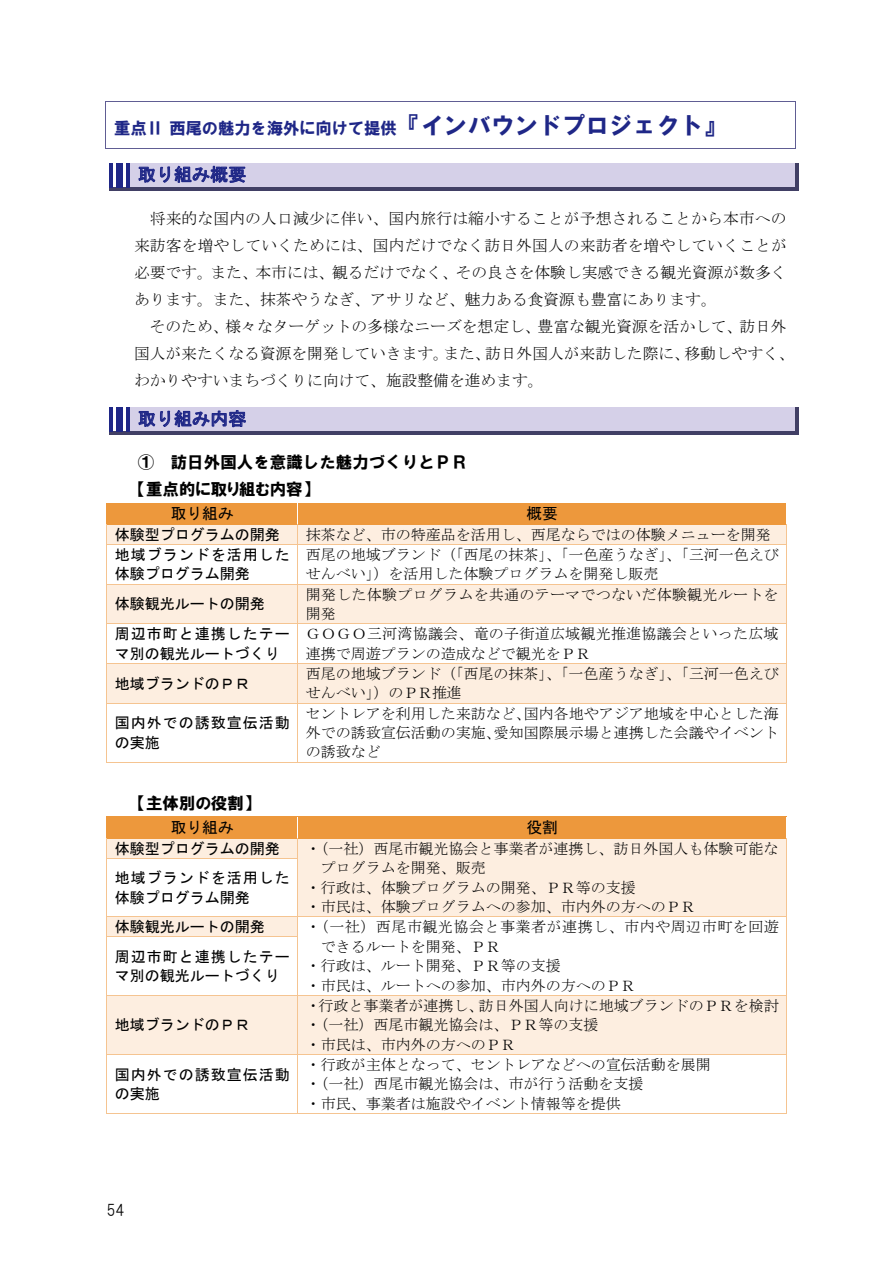
<style>
.page{position:relative;width:893px;height:1263px;background:#fff}
.page>*{position:absolute;margin:0;border:0;box-sizing:border-box;transform-origin:0 0}
.t1{font:18px "MS Gothic";letter-spacing:.005em;color:#1f2787}
.t2{font:16.5px "HGS Soei Kakugothic UB";letter-spacing:-.01em;color:#1f2787}
.t3{font:16.5px "HGP Soei Kakugothic UB";color:#000}
.t4{font:16.5px "HGS Soei Kakugothic UB";color:#000}
.t5{font:15.75px/27px "MS Mincho";color:#000;text-align:justify}
.t6{font:15.75px "MS Gothic";color:#000}
.t7{font:15.75px "HGS Gothic M";color:#000}
.t8{font:15px/19.5px "MS Mincho";color:#000}
.t9{font:15px "MS Gothic";color:#000}
.t10{font:15px/19.5px "MS Gothic";letter-spacing:.03em;color:#000}
.t11{font:15px/19.5px "MS Gothic";letter-spacing:.06em;color:#000}
.t12{font:15px "MS Mincho";letter-spacing:.03em;color:#000}
.t13{font:15px/19.5px "MS Gothic";letter-spacing:.065em;color:#000}
.s1{font-size:24px}
</style>
<div class="page">
<hr style="left:105px;top:102px;width:691px;height:1px;background:#605d93">
<hr style="left:105px;top:148px;width:691px;height:1px;background:#605d93">
<hr style="left:105px;top:102px;width:1px;height:46px;background:#605d93">
<hr style="left:795px;top:102px;width:1px;height:46px;background:#605d93">
<div style="left:130px;top:163px;width:665px;height:24px;background:#d5d0e8"></div>
<svg style="left:138px;top:166px;width:108px;height:17px"></svg>
<hr style="left:110px;top:187px;width:688px;height:4px;background:#413f65">
<hr style="left:110px;top:163px;width:3px;height:24px;background:#1f2787">
<div style="left:116px;top:163px;width:7px;height:24px;background:#1f2787"></div>
<hr style="left:126px;top:163px;width:4px;height:24px;background:#1f2787">
<hr style="left:795px;top:163px;width:3px;height:24px;background:#413f65">
<div style="left:130px;top:407px;width:665px;height:25px;background:#d5d0e8"></div>
<svg style="left:138px;top:410px;width:108px;height:18px"></svg>
<hr style="left:110px;top:432px;width:688px;height:3px;background:#413f65">
<hr style="left:110px;top:407px;width:3px;height:25px;background:#1f2787">
<div style="left:116px;top:407px;width:7px;height:25px;background:#1f2787"></div>
<hr style="left:126px;top:407px;width:4px;height:25px;background:#1f2787">
<hr style="left:795px;top:407px;width:3px;height:25px;background:#413f65">
<div style="left:107px;top:503px;width:190px;height:21px;background:#ed983c"></div>
<div style="left:298px;top:503px;width:488px;height:21px;background:#ed983c"></div>
<div style="left:107px;top:525px;width:190px;height:19px;background:#fdeee0"></div>
<div style="left:298px;top:525px;width:488px;height:19px;background:#fdeee0"></div>
<hr style="left:106px;top:524px;width:681px;height:1px;background:#ed983c">
<svg style="left:106px;top:503px;width:1px;height:41px"></svg>
<svg style="left:297px;top:524px;width:1px;height:20px"></svg>
<svg style="left:786px;top:524px;width:1px;height:20px"></svg>
<hr style="left:106px;top:544px;width:681px;height:1px;background:#f5c491">
<hr style="left:106px;top:545px;width:1px;height:39px;background:#f5c491">
<hr style="left:297px;top:545px;width:1px;height:39px;background:#f5c491">
<hr style="left:786px;top:545px;width:1px;height:39px;background:#f5c491">
<div style="left:107px;top:584px;width:190px;height:39px;background:#fdeee0"></div>
<div style="left:298px;top:584px;width:488px;height:39px;background:#fdeee0"></div>
<hr style="left:106px;top:584px;width:681px;height:1px;background:#f5c491">
<hr style="left:106px;top:584px;width:1px;height:39px;background:#f5c491">
<hr style="left:297px;top:584px;width:1px;height:39px;background:#f5c491">
<hr style="left:786px;top:584px;width:1px;height:39px;background:#f5c491">
<hr style="left:106px;top:623px;width:681px;height:1px;background:#f5c491">
<hr style="left:106px;top:624px;width:1px;height:39px;background:#f5c491">
<hr style="left:297px;top:624px;width:1px;height:39px;background:#f5c491">
<hr style="left:786px;top:624px;width:1px;height:39px;background:#f5c491">
<div style="left:107px;top:664px;width:190px;height:39px;background:#fdeee0"></div>
<div style="left:298px;top:664px;width:488px;height:39px;background:#fdeee0"></div>
<hr style="left:106px;top:663px;width:681px;height:1px;background:#f5c491">
<hr style="left:106px;top:664px;width:1px;height:39px;background:#f5c491">
<hr style="left:297px;top:664px;width:1px;height:39px;background:#f5c491">
<hr style="left:786px;top:664px;width:1px;height:39px;background:#f5c491">
<hr style="left:106px;top:703px;width:681px;height:1px;background:#f5c491">
<hr style="left:106px;top:703px;width:1px;height:59px;background:#f5c491">
<hr style="left:106px;top:762px;width:191px;height:1px;background:#f5c491">
<hr style="left:297px;top:703px;width:1px;height:59px;background:#f5c491">
<hr style="left:298px;top:762px;width:488px;height:1px;background:#f5c491">
<hr style="left:786px;top:703px;width:1px;height:59px;background:#f5c491">
<div style="left:107px;top:817px;width:190px;height:21px;background:#ed983c"></div>
<div style="left:298px;top:817px;width:488px;height:21px;background:#ed983c"></div>
<hr style="left:106px;top:816px;width:680px;height:1px;background:#ed983c">
<div style="left:107px;top:838px;width:190px;height:20px;background:#fdeee0"></div>
<div style="left:298px;top:838px;width:488px;height:78px;background:#fdeee0"></div>
<hr style="left:106px;top:838px;width:681px;height:1px;background:#ed983c">
<svg style="left:106px;top:817px;width:1px;height:41px"></svg>
<svg style="left:297px;top:838px;width:1px;height:20px"></svg>
<hr style="left:106px;top:858px;width:192px;height:1px;background:#f5c491">
<svg style="left:786px;top:816px;width:1px;height:43px"></svg>
<hr style="left:106px;top:859px;width:1px;height:57px;background:#f5c491">
<hr style="left:297px;top:859px;width:1px;height:57px;background:#f5c491">
<hr style="left:786px;top:859px;width:1px;height:57px;background:#f5c491">
<div style="left:107px;top:917px;width:190px;height:19px;background:#fdeee0"></div>
<hr style="left:106px;top:916px;width:681px;height:1px;background:#f5c491">
<svg style="left:106px;top:917px;width:1px;height:19px"></svg>
<svg style="left:297px;top:917px;width:1px;height:19px"></svg>
<hr style="left:106px;top:936px;width:192px;height:1px;background:#f5c491">
<svg style="left:786px;top:917px;width:1px;height:20px"></svg>
<hr style="left:106px;top:937px;width:1px;height:58px;background:#f5c491">
<hr style="left:297px;top:937px;width:1px;height:58px;background:#f5c491">
<hr style="left:786px;top:937px;width:1px;height:58px;background:#f5c491">
<div style="left:107px;top:995px;width:190px;height:59px;background:#fdeee0"></div>
<div style="left:298px;top:995px;width:488px;height:59px;background:#fdeee0"></div>
<hr style="left:106px;top:995px;width:681px;height:1px;background:#f5c491">
<hr style="left:106px;top:995px;width:1px;height:59px;background:#f5c491">
<hr style="left:297px;top:995px;width:1px;height:59px;background:#f5c491">
<hr style="left:786px;top:995px;width:1px;height:59px;background:#f5c491">
<hr style="left:106px;top:1054px;width:681px;height:1px;background:#f5c491">
<hr style="left:106px;top:1055px;width:1px;height:59px;background:#f5c491">
<hr style="left:106px;top:1113px;width:191px;height:1px;background:#f5c491">
<hr style="left:297px;top:1055px;width:1px;height:59px;background:#f5c491">
<hr style="left:298px;top:1113px;width:488px;height:1px;background:#f5c491">
<hr style="left:786px;top:1055px;width:1px;height:59px;background:#f5c491">
<p class="t2" style="left:114px;top:120px;width:615px">重点Ⅱ 西尾の魅力を海外に向けて提供<span class="s1">『インバウンドプロジェクト』</span></p>
<p class="t1" style="left:138px;top:165px;width:110px">取り組み概要</p>
<p class="t5" style="left:134px;top:204px;width:654px;text-indent:16px">将来的な国内の人口減少に伴い、国内旅行は縮小することが予想されることから本市への来訪客を増やしていくためには、国内だけでなく訪日外国人の来訪者を増やしていくことが必要です。また、本市には、観るだけでなく、その良さを体験し実感できる観光資源が数多くあります。また、抹茶やうなぎ、アサリなど、魅力ある食資源も豊富にあります。</p>
<p class="t5" style="left:134px;top:312px;width:662px;text-align:left;text-indent:16px">そのため、様々なターゲットの多様なニーズを想定し、豊富な観光資源を活かして、訪日外国人が来たくなる資源を開発していきます。また、訪日外国人が来訪した際に、移動しやすく、わかりやすいまちづくりに向けて、施設整備を進めます。</p>
<p class="t1" style="left:138px;top:410px;width:110px">取り組み内容</p>
<p class="t4" style="left:138px;top:454px;width:332px">① 訪日外国人を意識した魅力づくりとＰＲ</p>
<p class="t3" style="left:138px;top:481px;width:175px">【重点的に取り組む内容】</p>
<p class="t6" style="left:171px;top:506px;width:65px">取り組み</p>
<p class="t6" style="left:526px;top:506px;width:33px">概要</p>
<p class="t9" style="left:115px;top:527px;width:167px">体験型プログラムの開発</p>
<p class="t8" style="left:306px;top:524px;width:467px">抹茶など、市の特産品を活用し、西尾ならではの体験メニューを開発</p>
<p class="t11" style="left:115px;top:545px;width:176px">地域ブランドを活用した体験プログラム開発</p>
<p class="t8" style="left:306px;top:545px;width:474px">西尾の地域ブランド（「西尾の抹茶」、「一色産うなぎ」、「三河一色えびせんべい」）を活用した体験プログラムを開発し販売</p>
<p class="t9" style="left:115px;top:596px;width:152px">体験観光ルートの開発</p>
<p class="t8" style="left:306px;top:584px;width:474px">開発した体験プログラムを共通のテーマでつないだ体験観光ルートを開発</p>
<p class="t10" style="left:115px;top:624px;width:176px">周辺市町と連携したテーマ別の観光ルートづくり</p>
<p class="t8" style="left:306px;top:624px;width:474px">ＧＯＧＯ三河湾協議会、竜の子街道広域観光推進協議会といった広域連携で周遊プランの造成などで観光をＰＲ</p>
<p class="t9" style="left:115px;top:676px;width:137px">地域ブランドのＰＲ</p>
<p class="t8" style="left:306px;top:664px;width:474px">西尾の地域ブランド（「西尾の抹茶」、「一色産うなぎ」、「三河一色えびせんべい」）のＰＲ推進</p>
<p class="t13" style="left:115px;top:713px;width:176px">国内外での誘致宣伝活動の実施</p>
<p class="t8" style="left:306px;top:703px;width:474px;text-align:justify">セントレアを利用した来訪など、国内各地やアジア地域を中心とした海外での誘致宣伝活動の実施、愛知国際展示場と連携した会議やイベントの誘致など</p>
<p class="t3" style="left:138px;top:795px;width:116px">【主体別の役割】</p>
<p class="t6" style="left:171px;top:820px;width:65px">取り組み</p>
<p class="t6" style="left:526px;top:820px;width:33px">役割</p>
<p class="t9" style="left:115px;top:841px;width:167px">体験型プログラムの開発</p>
<p class="t8" style="left:306px;top:838px;width:474px">・（一社）西尾市観光協会と事業者が連携し、訪日外国人も体験可能な</p>
<p class="t8" style="left:321px;top:858px;width:167px">プログラムを開発、販売</p>
<p class="t8" style="left:306px;top:877px;width:332px">・行政は、体験プログラムの開発、ＰＲ等の支援</p>
<p class="t8" style="left:306px;top:897px;width:392px">・市民は、体験プログラムへの参加、市内外の方へのＰＲ</p>
<p class="t11" style="left:115px;top:868px;width:176px">地域ブランドを活用した体験プログラム開発</p>
<p class="t9" style="left:115px;top:919px;width:152px">体験観光ルートの開発</p>
<p class="t12" style="left:306px;top:919px;width:474px">・（一社）西尾市観光協会と事業者が連携し、市内や周辺市町を回遊</p>
<p class="t8" style="left:321px;top:936px;width:181px">できるルートを開発、ＰＲ</p>
<p class="t8" style="left:306px;top:956px;width:257px">・行政は、ルート開発、ＰＲ等の支援</p>
<p class="t8" style="left:306px;top:975px;width:332px">・市民は、ルートへの参加、市内外の方へのＰＲ</p>
<p class="t10" style="left:115px;top:946px;width:176px">周辺市町と連携したテーマ別の観光ルートづくり</p>
<p class="t9" style="left:115px;top:1017px;width:137px">地域ブランドのＰＲ</p>
<p class="t8" style="left:306px;top:995px;width:474px">・行政と事業者が連携し、訪日外国人向けに地域ブランドのＰＲを検討・（一社）西尾市観光協会は、ＰＲ等の支援<br>・市民は、市内外の方へのＰＲ</p>
<p class="t13" style="left:115px;top:1064px;width:176px">国内外での誘致宣伝活動の実施</p>
<p class="t8" style="left:306px;top:1055px;width:407px">・行政が主体となって、セントレアなどへの宣伝活動を展開・（一社）西尾市観光協会は、市が行う活動を支援<br>・市民、事業者は施設やイベント情報等を提供</p>
<p class="t7" style="left:106px;top:1202px;width:20px">54</p>
</div>
